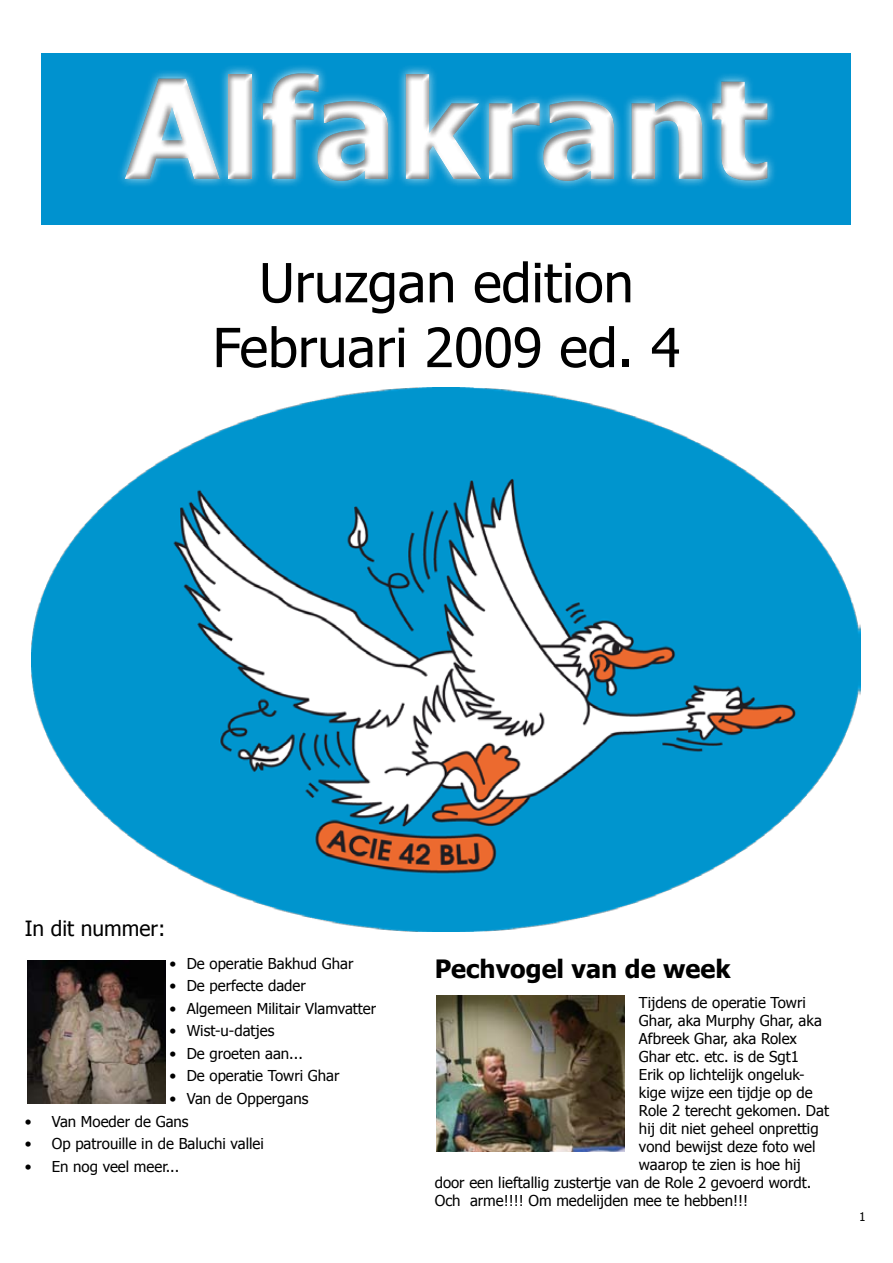
<style>
.page{position:relative;width:893px;height:1263px;background:#fff}
.page>*{position:absolute;margin:0;border:0;box-sizing:border-box;transform-origin:0 0}
.t1{font:700 138px "Tahoma";color:#fff}
.t2{font:54px/64.8px "Tahoma";color:#000;text-align:center}
.t3{font:700 25.2px "Tahoma";color:#000}
.t4{font:21px "Tahoma";color:#000}
.t5{font:15px "Tahoma";color:#000}
.t6{font:12px "Tahoma";color:#000}
</style>
<div class="page">
<img style="left:27px;top:960px;width:138px;height:143px">
<img style="left:32px;top:387px;width:828px;height:544px">
<div style="left:115px;top:63px;width:778px;height:205px;background:#fff;opacity:.75"></div>
<div style="left:28px;top:32px;width:865px;height:179px;background:#000;opacity:.5"></div>
<img style="left:436px;top:996px;width:188px;height:155px">
<h1 class="t1" style="left:125px;top:32px;width:645px">Alfakrant</h1>
<h2 class="t2" style="left:213px;top:248px;width:469px">Uruzgan edition<br>Februari 2009 ed. 4</h2>
<h3 class="t4" style="left:25px;top:914px;width:142px">In dit nummer:</h3>
<p class="t5" style="left:170px;top:953px;width:185px">• De operatie Bakhud Ghar</p>
<p class="t5" style="left:170px;top:976px;width:138px">• De perfecte dader</p>
<p class="t5" style="left:170px;top:998px;width:208px">• Algemeen Militair Vlamvatter</p>
<p class="t5" style="left:170px;top:1021px;width:106px">• Wist-u-datjes</p>
<p class="t5" style="left:170px;top:1043px;width:135px">• De groeten aan...</p>
<p class="t5" style="left:170px;top:1066px;width:171px">• De operatie Towri Ghar</p>
<p class="t5" style="left:170px;top:1088px;width:140px">• Van de Oppergans</p>
<p class="t5" style="left:25px;top:1111px;width:165px">• Van Moeder de Gans</p>
<p class="t5" style="left:25px;top:1133px;width:241px">• Op patrouille in de Baluchi vallei</p>
<p class="t5" style="left:25px;top:1156px;width:156px">• En nog veel meer...</p>
<h3 class="t3" style="left:435px;top:951px;width:297px">Pechvogel van de week</h3>
<p class="t5" style="left:639px;top:992px;width:168px">Tijdens de operatie Towri</p>
<p class="t5" style="left:639px;top:1010px;width:184px">Ghar, aka Murphy Ghar, aka</p>
<p class="t5" style="left:639px;top:1028px;width:160px">Afbreek Ghar, aka Rolex</p>
<p class="t5" style="left:639px;top:1046px;width:162px">Ghar etc. etc. is de Sgt1</p>
<p class="t5" style="left:639px;top:1064px;width:167px">Erik op lichtelijk ongeluk-</p>
<p class="t5" style="left:639px;top:1082px;width:175px">kige wijze een tijdje op de</p>
<p class="t5" style="left:639px;top:1100px;width:192px">Role 2 terecht gekomen. Dat</p>
<p class="t5" style="left:639px;top:1118px;width:181px">hij dit niet geheel onprettig</p>
<p class="t5" style="left:639px;top:1136px;width:178px">vond bewijst deze foto wel</p>
<p class="t5" style="left:639px;top:1154px;width:163px">waarop te zien is hoe hij</p>
<p class="t5" style="left:435px;top:1172px;width:378px">door een lieftallig zustertje van de Role 2 gevoerd wordt.</p>
<p class="t5" style="left:435px;top:1190px;width:315px">Och arme!!!! Om medelijden mee te hebben!!!</p>
<p class="t6" style="left:859px;top:1208px;width:8px">1</p>
</div>
